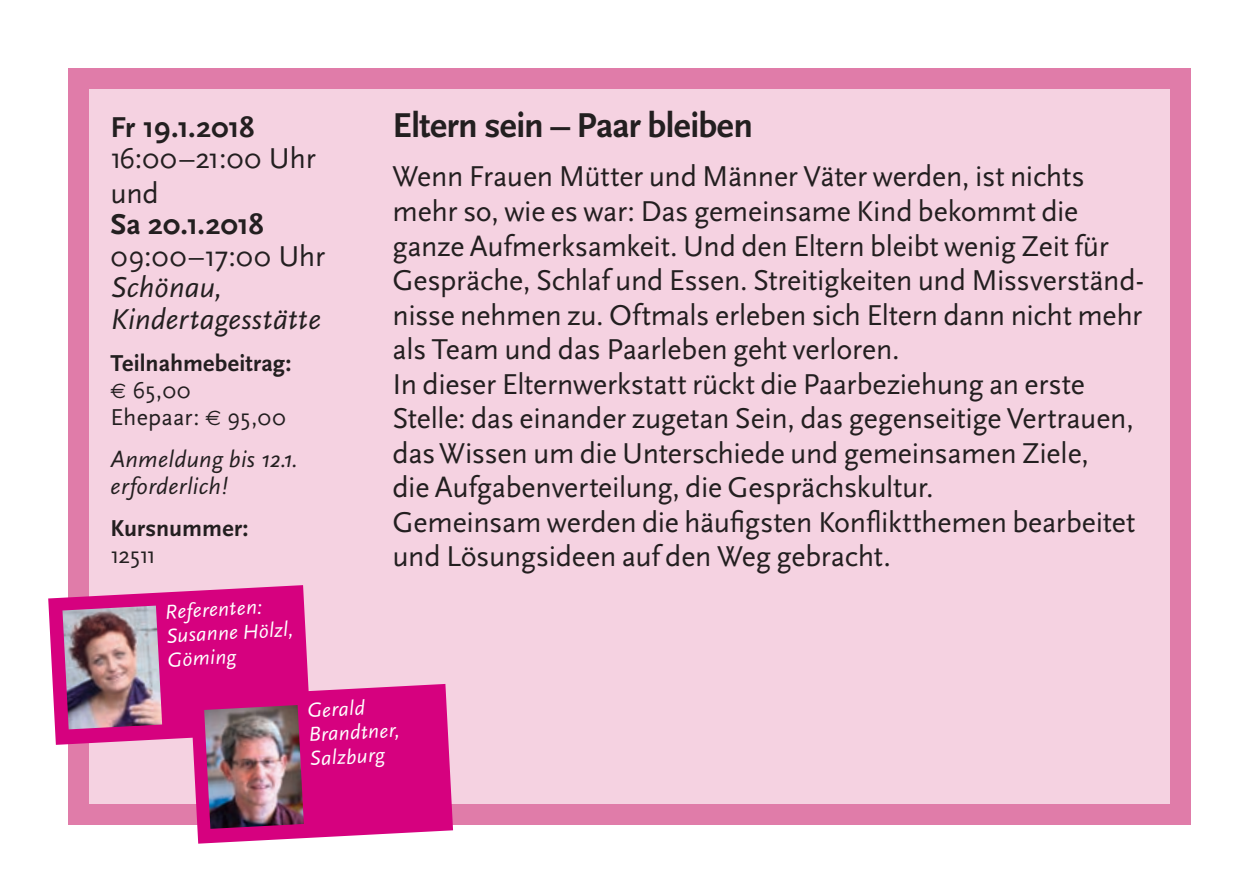
<style>
.page{position:relative;width:1259px;height:893px;background:#fff}
.page>*{position:absolute;margin:0;border:0;box-sizing:border-box;transform-origin:0 0}
.t1{font:700 36px "Scala Sans";letter-spacing:-.015em;color:#231f20}
.t2{font:30px/34.5px "Scala Sans";letter-spacing:-.01em;color:#231f20}
.t3{font:italic 30px/31.5px "Scala Sans";letter-spacing:.01em;color:#231f20}
.t4{font:700 30px "Scala Sans";letter-spacing:-.01em;color:#231f20}
.t5{font:24px/27px "Scala Sans";letter-spacing:.005em;color:#231f20}
.t6{font:italic 24px/27px "Scala Sans";letter-spacing:.015em;color:#231f20}
.t7{font:700 24px "Scala Sans";color:#231f20}
.t8{font:italic 21px/24px "Scala Sans";color:#fff}
.s1{font-weight:700}
.s2{font-family:"Euro Sans";font-size:21px}
</style>
<div class="page">
<div style="left:68px;top:68px;width:1123px;height:757px;background:#e07ca9"></div>
<div style="left:89px;top:89px;width:1080px;height:715px;background:#f5d2e1"></div>
<svg style="left:48px;top:585px;width:405px;height:259px"></svg>
<img style="left:204px;top:705px;width:100px;height:124px">
<p class="t4" style="left:111px;top:111px;width:145px">Fr 19.1.2018</p>
<p class="t2" style="left:111px;top:142px;width:207px">16:00–21:00 Uhr und</p>
<p class="t4" style="left:111px;top:208px;width:155px">Sa 20.1.2018</p>
<p class="t2" style="left:111px;top:239px;width:216px">09:00–17:00 Uhr</p>
<p class="t3" style="left:111px;top:272px;width:212px">Schönau,<br>Kindertagesstätte</p>
<p class="t5" style="left:111px;top:350px;width:182px"><span class="s1">Teilnahmebeitrag: </span><span class="s2">€</span> 65,00<br>Ehepaar: <span class="s2">€</span> 95,00</p>
<p class="t6" style="left:111px;top:446px;width:189px">Anmeldung bis 12.1. erforderlich!</p>
<p class="t7" style="left:111px;top:515px;width:139px">Kursnummer:</p>
<p class="t5" style="left:111px;top:542px;width:47px">12511</p>
<p class="t8" style="left:164px;top:600px;width:129px;rotate:-3deg">Referenten:<br>Susanne Hölzl,<br>Göming</p>
<p class="t1" style="left:392px;top:106px;width:362px">Eltern sein – Paar bleiben</p>
<p class="t2" style="left:392px;top:160px;width:753px">Wenn Frauen Mütter und Männer Väter werden, ist nichts mehr so, wie es war: Das gemeinsame Kind bekommt die ganze Aufmerksamkeit. Und den Eltern bleibt wenig Zeit für Gespräche, Schlaf und Essen. Streitigkeiten und Missverständ&shy;nisse nehmen zu. Oftmals erleben sich Eltern dann nicht mehr als Team und das Paarleben geht verloren.<br>In dieser Elternwerkstatt rückt die Paarbeziehung an erste Stelle: das einander zugetan Sein, das gegenseitige Vertrauen, das Wissen um die Unterschiede und gemeinsamen Ziele,<br>die Aufgabenverteilung, die Gesprächskultur.<br>Gemeinsam werden die häufigsten Konfliktthemen bearbeitet und Lösungsideen auf den Weg gebracht.</p>
<p class="t8" style="left:306px;top:699px;width:93px;rotate:-3deg">Gerald<br>Brandtner,<br>Salzburg</p>
</div>
